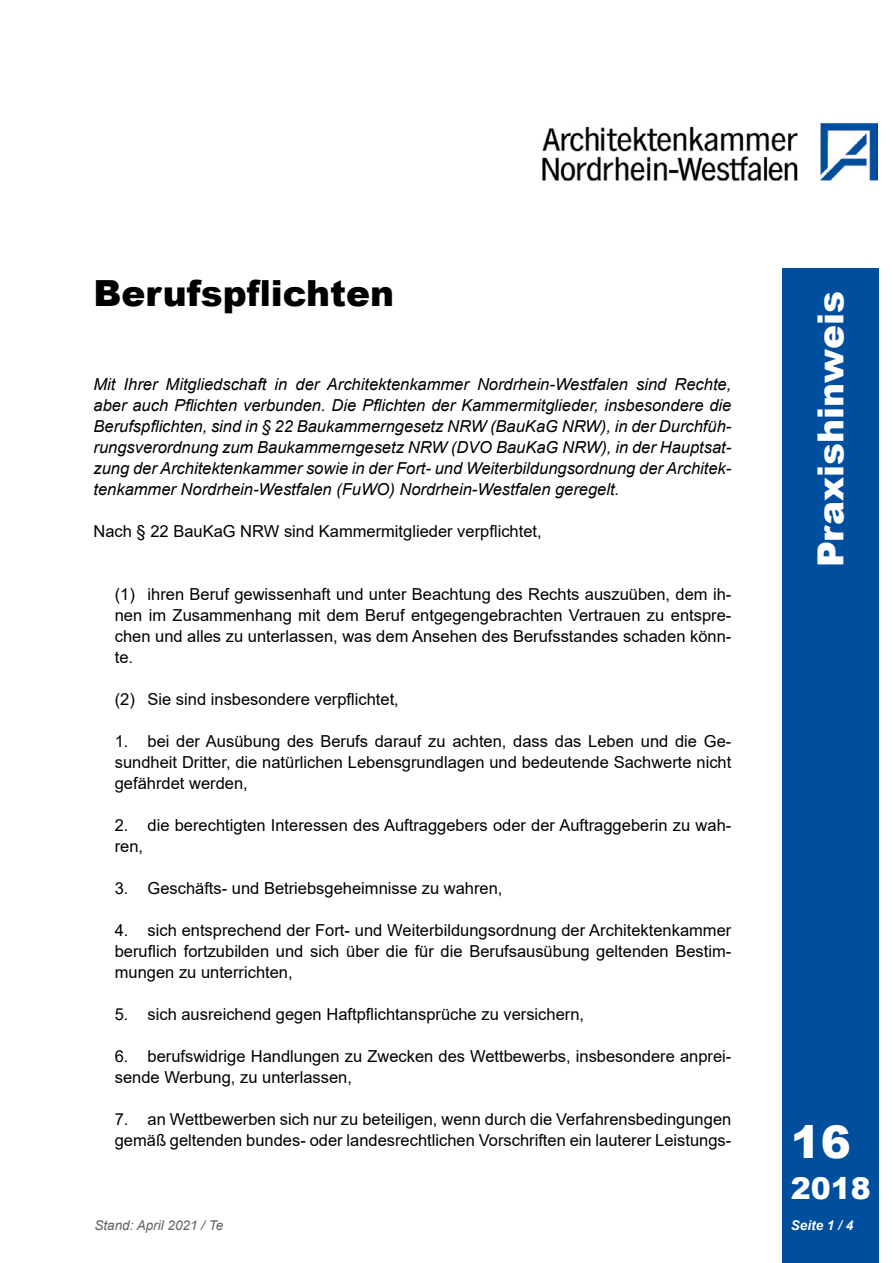
<style>
.page{position:relative;width:893px;height:1263px;background:#fff}
.page>*{position:absolute;margin:0;border:0;box-sizing:border-box;transform-origin:0 0}
.t1{font:900 45px "Arial";color:#fff}
.t2{font:900 36px "Arial";color:#000}
.t3{font:900 36px "Arial";color:#fff}
.t4{font:900 30px "Arial";color:#fff}
.t5{font:16.5px/21px "Arial";color:#000;text-align:justify}
.t6{font:italic 16.5px/21px "Arial";color:#000;text-align:justify}
.t7{font:italic 13.5px "Arial";color:#636362}
.t8{font:italic 700 13.5px "Arial";color:#fff}
</style>
<div class="page">
<img style="left:542px;top:122px;width:336px;height:60px">
<div style="left:782px;top:268px;width:96px;height:995px;background:#004e9e"></div>
<h2 class="t2" style="left:94px;top:267px;width:302px">Berufspflichten</h2>
<p class="t6" style="left:94px;top:374px;width:639px">Mit Ihrer Mitgliedschaft in der Architektenkammer Nordrhein-Westfalen sind Rechte, aber auch Pflichten verbunden. Die Pflichten der Kammermitglieder, insbesondere die Berufspflichten, sind in § 22 Baukammerngesetz NRW (BauKaG NRW), in der Durchfüh&shy;rungsverordnung zum Baukammerngesetz NRW (DVO BauKaG NRW), in der Hauptsat&shy;zung der Architektenkammer sowie in der Fort- und Weiterbildungsordnung der Architek&shy;tenkammer Nordrhein-Westfalen (FuWO) Nordrhein-Westfalen geregelt.</p>
<p class="t5" style="left:94px;top:521px;width:450px">Nach § 22 BauKaG NRW sind Kammermitglieder verpflichtet,</p>
<p class="t5" style="left:115px;top:584px;width:618px">(1) ihren Beruf gewissenhaft und unter Beachtung des Rechts auszuüben, dem ih&shy;nen im Zusammenhang mit dem Beruf entgegengebrachten Vertrauen zu entspre&shy;chen und alles zu unterlassen, was dem Ansehen des Berufsstandes schaden könn&shy;te.</p>
<p class="t5" style="left:115px;top:689px;width:286px">(2) Sie sind insbesondere verpflichtet,</p>
<p class="t5" style="left:115px;top:731px;width:618px">1. bei der Ausübung des Berufs darauf zu achten, dass das Leben und die Ge&shy;sundheit Dritter, die natürlichen Lebensgrundlagen und bedeutende Sachwerte nicht gefährdet werden,</p>
<p class="t5" style="left:115px;top:815px;width:618px">2. die berechtigten Interessen des Auftraggebers oder der Auftraggeberin zu wah&shy;ren,</p>
<p class="t5" style="left:115px;top:878px;width:389px">3. Geschäfts- und Betriebsgeheimnisse zu wahren,</p>
<p class="t5" style="left:115px;top:920px;width:618px">4. sich entsprechend der Fort- und Weiterbildungsordnung der Architektenkammer beruflich fortzubilden und sich über die für die Berufsausübung geltenden Bestim&shy;mungen zu unterrichten,</p>
<p class="t5" style="left:115px;top:1004px;width:471px">5. sich ausreichend gegen Haftpflichtansprüche zu versichern,</p>
<p class="t5" style="left:115px;top:1046px;width:618px">6. berufswidrige Handlungen zu Zwecken des Wettbewerbs, insbesondere anprei&shy;sende Werbung, zu unterlassen,</p>
<p class="t5" style="left:115px;top:1109px;width:618px">7. an Wettbewerben sich nur zu beteiligen, wenn durch die Verfahrensbedingungen gemäß geltenden bundes- oder landesrechtlichen Vorschriften ein lauterer Leistungs-</p>
<p class="t7" style="left:94px;top:1217px;width:130px">Stand: April 2021 / Te</p>
<h2 class="t3" style="left:805px;top:567px;width:278px;rotate:-90deg">Praxishinweis</h2>
<h1 class="t1" style="left:791px;top:1109px;width:62px">16</h1>
<h3 class="t4" style="left:791px;top:1167px;width:82px">2018</h3>
<p class="t8" style="left:791px;top:1216px;width:64px">Seite 1 / 4</p>
</div>
